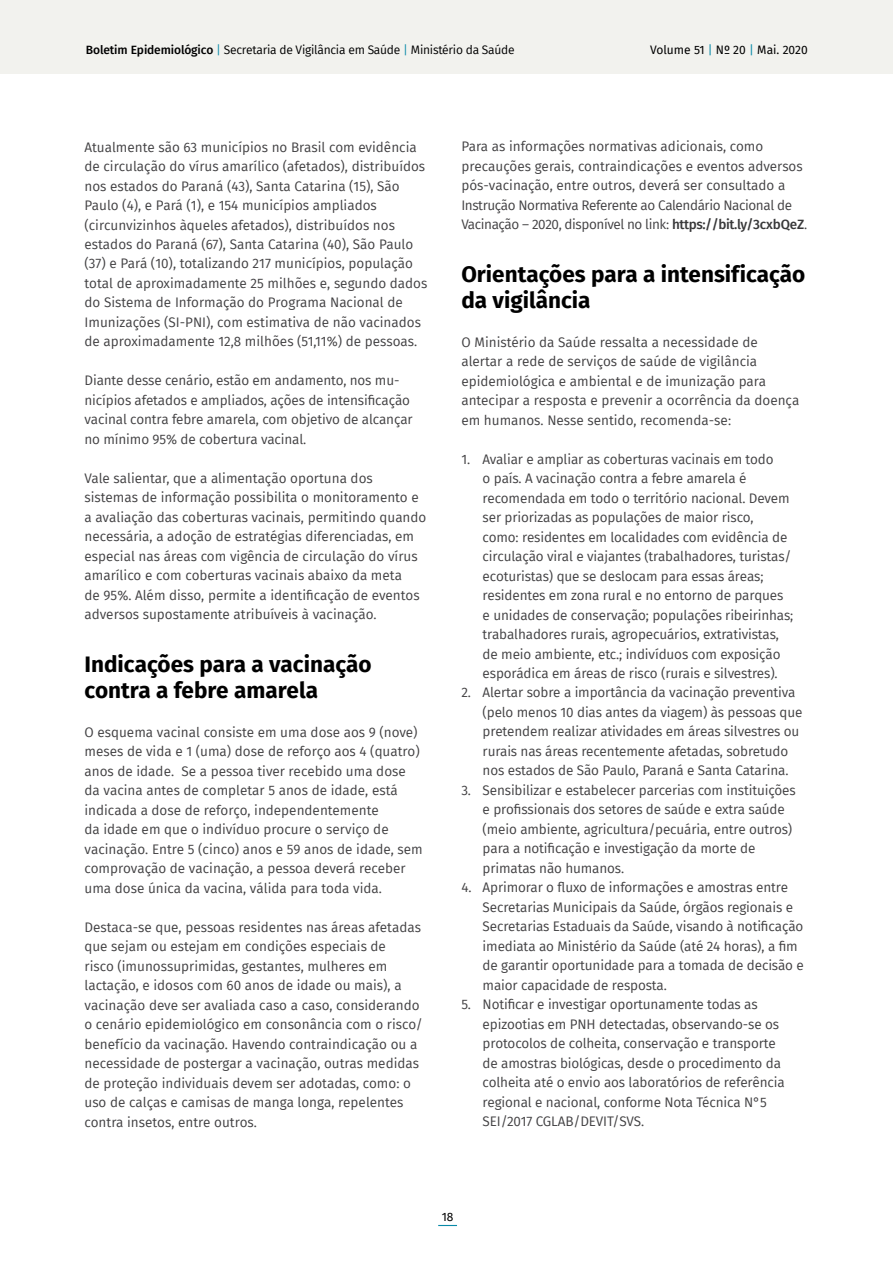
<style>
.page{position:relative;width:893px;height:1263px;background:#fff}
.page>*{position:absolute;margin:0;border:0;box-sizing:border-box;transform-origin:0 0}
.t1{font:700 22.5px/25.5px "Fira Sans";color:#000}
.t2{font:13.5px/19.5px "Fira Sans";letter-spacing:-.01em;color:#414042}
.t3{font:12px "Fira Sans";letter-spacing:-.02em;color:#000}
.t4{font:12px "Fira Sans";color:#000}
.s1{font-weight:500}
.s2{color:#098aa8}
.s3{font-weight:500;color:#383839}
</style>
<div class="page">
<div style="left:0;top:0;width:893px;height:74px;background:#f2f2ee"></div>
<svg style="left:438px;top:1225px;width:19px;height:1px"></svg>
<p class="t3" style="left:86px;top:41px;width:430px"><span class="s1">Boletim Epidemiológico</span> <span class="s2">|</span> Secretaria de Vigilância em Saúde <span class="s2">|</span> Ministério da Saúde</p>
<p class="t4" style="left:650px;top:41px;width:159px">Volume 51 <span class="s2">|</span> Nº 20 <span class="s2">|</span> Mai. 2020</p>
<p class="t2" style="left:85px;top:137px;width:344px">Atualmente são 63 municípios no Brasil com evidência de circulação do vírus amarílico (afetados), distribuídos nos estados do Paraná (43), Santa Catarina (15), São Paulo (4), e Pará (1), e 154 municípios ampliados (circunvizinhos àqueles afetados), distribuídos nos estados do Paraná (67), Santa Catarina (40), São Paulo (37) e Pará (10), totalizando 217 municípios, população total de aproximadamente 25 milhões e, segundo dados do Sistema de Informação do Programa Nacional de Imunizações (SI-PNI), com estimativa de não vacinados de aproximadamente 12,8 milhões (51,11%) de pessoas.</p>
<p class="t2" style="left:85px;top:371px;width:330px">Diante desse cenário, estão em andamento, nos mu&shy;nicípios afetados e ampliados, ações de intensificação vacinal contra febre amarela, com objetivo de alcançar no mínimo 95% de cobertura vacinal.</p>
<p class="t2" style="left:85px;top:468px;width:343px">Vale salientar, que a alimentação oportuna dos sistemas de informação possibilita o monitoramento e a avaliação das coberturas vacinais, permitindo quando necessária, a adoção de estratégias diferenciadas, em especial nas áreas com vigência de circulação do vírus amarílico e com coberturas vacinais abaixo da meta<br>de 95%. Além disso, permite a identificação de eventos adversos supostamente atribuíveis à vacinação.</p>
<h1 class="t1" style="left:85px;top:650px;width:289px">Indicações para a vacinação contra a febre amarela</h1>
<p class="t2" style="left:85px;top:722px;width:340px">O esquema vacinal consiste em uma dose aos 9 (nove) meses de vida e 1 (uma) dose de reforço aos 4 (quatro) anos de idade. Se a pessoa tiver recebido uma dose da vacina antes de completar 5 anos de idade, está indicada a dose de reforço, independentemente<br>da idade em que o indivíduo procure o serviço de vacinação. Entre 5 (cinco) anos e 59 anos de idade, sem comprovação de vacinação, a pessoa deverá receber uma dose única da vacina, válida para toda vida.</p>
<p class="t2" style="left:85px;top:917px;width:340px">Destaca-se que, pessoas residentes nas áreas afetadas que sejam ou estejam em condições especiais de<br>risco (imunossuprimidas, gestantes, mulheres em lactação, e idosos com 60 anos de idade ou mais), a vacinação deve ser avaliada caso a caso, considerando o cenário epidemiológico em consonância com o risco/ benefício da vacinação. Havendo contraindicação ou a necessidade de postergar a vacinação, outras medidas de proteção individuais devem ser adotadas, como: o uso de calças e camisas de manga longa, repelentes contra insetos, entre outros.</p>
<p class="t2" style="left:461px;top:137px;width:347px">Para as informações normativas adicionais, como precauções gerais, contraindicações e eventos adversos pós-vacinação, entre outros, deverá ser consultado a Instrução Normativa Referente ao Calendário Nacional de Vacinação – 2020, disponível no link: <span class="s3">https://bit.ly/3cxbQeZ</span>.</p>
<h1 class="t1" style="left:461px;top:260px;width:345px">Orientações para a intensificação da vigilância</h1>
<p class="t2" style="left:461px;top:332px;width:339px">O Ministério da Saúde ressalta a necessidade de alertar a rede de serviços de saúde de vigilância epidemiológica e ambiental e de imunização para antecipar a resposta e prevenir a ocorrência da doença em humanos. Nesse sentido, recomenda-se:</p>
<p class="t2" style="left:483px;top:449px;width:312px;text-indent:-21px">1. Avaliar e ampliar as coberturas vacinais em todo<br>o país. A vacinação contra a febre amarela é recomendada em todo o território nacional. Devem ser priorizadas as populações de maior risco,<br>como: residentes em localidades com evidência de circulação viral e viajantes (trabalhadores, turistas/ ecoturistas) que se deslocam para essas áreas; residentes em zona rural e no entorno de parques e unidades de conservação; populações ribeirinhas; trabalhadores rurais, agropecuários, extrativistas, de meio ambiente, etc.; indivíduos com exposição esporádica em áreas de risco (rurais e silvestres).</p>
<p class="t2" style="left:483px;top:683px;width:321px;text-indent:-21px">2. Alertar sobre a importância da vacinação preventiva (pelo menos 10 dias antes da viagem) às pessoas que pretendem realizar atividades em áreas silvestres ou rurais nas áreas recentemente afetadas, sobretudo nos estados de São Paulo, Paraná e Santa Catarina.</p>
<p class="t2" style="left:483px;top:780px;width:315px;text-indent:-21px">3. Sensibilizar e estabelecer parcerias com instituições e profissionais dos setores de saúde e extra saúde (meio ambiente, agricultura/pecuária, entre outros) para a notificação e investigação da morte de primatas não humanos.</p>
<p class="t2" style="left:483px;top:878px;width:323px;text-indent:-21px">4. Aprimorar o fluxo de informações e amostras entre Secretarias Municipais da Saúde, órgãos regionais e Secretarias Estaduais da Saúde, visando à notificação imediata ao Ministério da Saúde (até 24 horas), a fim de garantir oportunidade para a tomada de decisão e maior capacidade de resposta.</p>
<p class="t2" style="left:483px;top:995px;width:304px;text-indent:-21px">5. Notificar e investigar oportunamente todas as epizootias em PNH detectadas, observando-se os protocolos de colheita, conservação e transporte de amostras biológicas, desde o procedimento da colheita até o envio aos laboratórios de referência regional e nacional, conforme Nota Técnica N°5<br>SEI/2017 CGLAB/DEVIT/SVS.</p>
<p class="t4" style="left:442px;top:1207px;width:13px">18</p>
</div>
